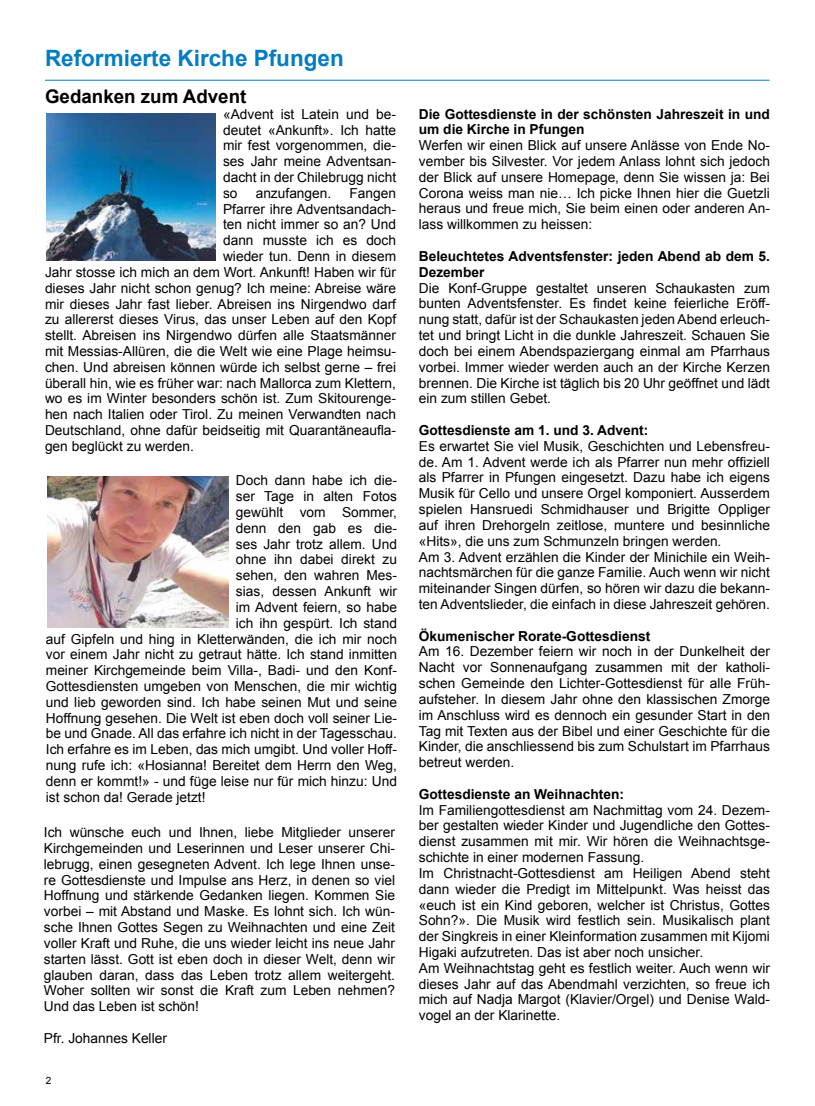
<style>
.page{position:relative;width:815px;height:1106px;background:#fff}
.page>*{position:absolute;margin:0;border:0;box-sizing:border-box;transform-origin:0 0}
.t1{font:700 22.5px "Arial";color:#007dc3}
.t2{font:700 18.75px "Arial";color:#000}
.t3{font:13.75px/15.9px "Arial";color:#000;text-align:justify}
.t4{font:700 13.75px/15.9px "Arial";color:#000}
.t5{font:10px "Arial";color:#000}
</style>
<div class="page">
<hr style="left:45px;top:80px;width:725px;height:1px;background:#007dc3">
<img style="left:47px;top:113px;width:169px;height:147px">
<img style="left:48px;top:476px;width:181px;height:151px">
<h1 class="t1" style="left:45px;top:43px;width:300px">Reformierte Kirche Pfungen</h1>
<h2 class="t2" style="left:45px;top:84px;width:203px">Gedanken zum Advent</h2>
<p class="t3" style="left:223px;top:106px;width:175px">«Advent ist Latein und be&shy;deutet «Ankunft». Ich hatte mir fest vorgenommen, die&shy;ses Jahr meine Adventsan&shy;dacht in der Chilebrugg nicht so</p>
<p class="t3" style="left:256px;top:185px;width:77px">anzufangen.</p>
<p class="t3" style="left:350px;top:185px;width:48px">Fangen</p>
<p class="t3" style="left:223px;top:201px;width:175px">Pfarrer ihre Adventsandach-</p>
<p class="t3" style="left:223px;top:217px;width:175px">ten nicht immer so an? Und</p>
<p class="t3" style="left:223px;top:233px;width:175px">dann musste ich es doch</p>
<p class="t3" style="left:223px;top:248px;width:175px">wieder tun. Denn in diesem</p>
<p class="t3" style="left:45px;top:264px;width:353px">Jahr stosse ich mich an dem Wort. Ankunft! Haben wir für</p>
<p class="t3" style="left:45px;top:280px;width:353px">dieses Jahr nicht schon genug? Ich meine: Abreise wäre</p>
<p class="t3" style="left:45px;top:296px;width:353px">mir dieses Jahr fast lieber. Abreisen ins Nirgendwo darf</p>
<p class="t3" style="left:45px;top:312px;width:353px">zu allererst dieses Virus, das unser Leben auf den Kopf</p>
<p class="t3" style="left:45px;top:327px;width:353px">stellt. Abreisen ins Nirgendwo dürfen alle Staatsmänner</p>
<p class="t3" style="left:45px;top:343px;width:353px">mit Messias-Allüren, die die Welt wie eine Plage heimsu-</p>
<p class="t3" style="left:45px;top:359px;width:353px">chen. Und abreisen können würde ich selbst gerne – frei</p>
<p class="t3" style="left:45px;top:375px;width:353px">überall hin, wie es früher war: nach Mallorca zum Klettern,</p>
<p class="t3" style="left:45px;top:391px;width:353px">wo es im Winter besonders schön ist. Zum Skitourenge-</p>
<p class="t3" style="left:45px;top:406px;width:353px">hen nach Italien oder Tirol. Zu meinen Verwandten nach</p>
<p class="t3" style="left:45px;top:422px;width:353px">Deutschland, ohne dafür beidseitig mit Quarantäneaufla-</p>
<p class="t3" style="left:45px;top:438px;width:151px">gen beglückt zu werden.</p>
<p class="t3" style="left:236px;top:472px;width:163px">Doch dann habe ich die-</p>
<p class="t3" style="left:236px;top:488px;width:163px">ser Tage in alten Fotos</p>
<p class="t3" style="left:236px;top:504px;width:163px">gewühlt vom Sommer,</p>
<p class="t3" style="left:236px;top:520px;width:163px">denn den gab es die-</p>
<p class="t3" style="left:236px;top:536px;width:163px">ses Jahr trotz allem. Und</p>
<p class="t3" style="left:236px;top:552px;width:163px">ohne ihn dabei direkt zu</p>
<p class="t3" style="left:236px;top:567px;width:163px">sehen, den wahren Mes-</p>
<p class="t3" style="left:236px;top:583px;width:163px">sias, dessen Ankunft wir</p>
<p class="t3" style="left:236px;top:599px;width:163px">im Advent feiern, so habe</p>
<p class="t3" style="left:236px;top:615px;width:163px">ich ihn gespürt. Ich stand</p>
<p class="t3" style="left:46px;top:631px;width:353px">auf Gipfeln und hing in Kletterwänden, die ich mir noch</p>
<p class="t3" style="left:46px;top:646px;width:353px">vor einem Jahr nicht zu getraut hätte. Ich stand inmitten</p>
<p class="t3" style="left:46px;top:662px;width:353px">meiner Kirchgemeinde beim Villa-, Badi- und den Konf-</p>
<p class="t3" style="left:46px;top:678px;width:353px">Gottesdiensten umgeben von Menschen, die mir wichtig</p>
<p class="t3" style="left:46px;top:694px;width:353px">und lieb geworden sind. Ich habe seinen Mut und seine</p>
<p class="t3" style="left:46px;top:710px;width:353px">Hoffnung gesehen. Die Welt ist eben doch voll seiner Lie-</p>
<p class="t3" style="left:46px;top:725px;width:353px">be und Gnade. All das erfahre ich nicht in der Tagesschau.</p>
<p class="t3" style="left:46px;top:741px;width:353px">Ich erfahre es im Leben, das mich umgibt. Und voller Hoff-</p>
<p class="t3" style="left:46px;top:757px;width:353px">nung rufe ich: «Hosianna! Bereitet dem Herrn den Weg,</p>
<p class="t3" style="left:46px;top:773px;width:353px">denn er kommt!» - und füge leise nur für mich hinzu: Und</p>
<p class="t3" style="left:46px;top:789px;width:161px">ist schon da! Gerade jetzt!</p>
<p class="t3" style="left:44px;top:824px;width:353px">Ich wünsche euch und Ihnen, liebe Mitglieder unserer Kirchgemeinden und Leserinnen und Leser unserer Chi&shy;lebrugg, einen gesegneten Advent. Ich lege Ihnen unse&shy;re Gottesdienste und Impulse ans Herz, in denen so viel Hoffnung und stärkende Gedanken liegen. Kommen Sie vorbei – mit Abstand und Maske. Es lohnt sich. Ich wün&shy;sche Ihnen Gottes Segen zu Weihnachten und eine Zeit voller Kraft und Ruhe, die uns wieder leicht ins neue Jahr starten lässt. Gott ist eben doch in dieser Welt, denn wir glauben daran, dass das Leben trotz allem weitergeht.<br>Woher sollten wir sonst die Kraft zum Leben nehmen?<br>Und das Leben ist schön!</p>
<p class="t3" style="left:44px;top:1030px;width:125px">Pfr. Johannes Keller</p>
<p class="t5" style="left:46px;top:1073px;width:7px">2</p>
<p class="t4" style="left:419px;top:106px;width:353px">Die Gottesdienste in der schönsten Jahreszeit in und um die Kirche in Pfungen</p>
<p class="t3" style="left:419px;top:138px;width:353px">Werfen wir einen Blick auf unsere Anlässe von Ende No&shy;vember bis Silvester. Vor jedem Anlass lohnt sich jedoch der Blick auf unsere Homepage, denn Sie wissen ja: Bei Corona weiss man nie… Ich picke Ihnen hier die Guetzli heraus und freue mich, Sie beim einen oder anderen An&shy;lass willkommen zu heissen:</p>
<p class="t4" style="left:419px;top:249px;width:353px">Beleuchtetes Adventsfenster: jeden Abend ab dem 5.<br>Dezember</p>
<p class="t3" style="left:419px;top:280px;width:353px">Die Konf-Gruppe gestaltet unseren Schaukasten zum bunten Adventsfenster. Es findet keine feierliche Eröff&shy;nung statt, dafür ist der Schaukasten jeden Abend erleuch&shy;tet und bringt Licht in die dunkle Jahreszeit. Schauen Sie doch bei einem Abendspaziergang einmal am Pfarrhaus vorbei. Immer wieder werden auch an der Kirche Kerzen brennen. Die Kirche ist täglich bis 20 Uhr geöffnet und lädt ein zum stillen Gebet.</p>
<p class="t4" style="left:419px;top:422px;width:231px">Gottesdienste am 1. und 3. Advent:</p>
<p class="t3" style="left:419px;top:438px;width:353px;text-align:left">Es erwartet Sie viel Musik, Geschichten und Lebensfreu&shy;de. Am 1. Advent werde ich als Pfarrer nun mehr offiziell als Pfarrer in Pfungen eingesetzt. Dazu habe ich eigens Musik für Cello und unsere Orgel komponiert. Ausserdem spielen Hansruedi Schmidhauser und Brigitte Oppliger auf ihren Drehorgeln zeitlose, muntere und besinnliche «Hits», die uns zum Schmunzeln bringen werden.<br>Am 3. Advent erzählen die Kinder der Minichile ein Weih&shy;nachtsmärchen für die ganze Familie. Auch wenn wir nicht miteinander Singen dürfen, so hören wir dazu die bekann&shy;ten Adventslieder, die einfach in diese Jahreszeit gehören.</p>
<p class="t4" style="left:419px;top:628px;width:233px">Ökumenischer Rorate-Gottesdienst</p>
<p class="t3" style="left:419px;top:644px;width:353px">Am 16. Dezember feiern wir noch in der Dunkelheit der Nacht vor Sonnenaufgang zusammen mit der katholi&shy;schen Gemeinde den Lichter-Gottesdienst für alle Früh&shy;aufsteher. In diesem Jahr ohne den klassischen Zmorge im Anschluss wird es dennoch ein gesunder Start in den Tag mit Texten aus der Bibel und einer Geschichte für die Kinder, die anschliessend bis zum Schulstart im Pfarrhaus betreut werden.</p>
<p class="t4" style="left:419px;top:786px;width:207px">Gottesdienste an Weihnachten:</p>
<p class="t3" style="left:419px;top:802px;width:353px;text-align:left">Im Familiengottesdienst am Nachmittag vom 24. Dezem&shy;ber gestalten wieder Kinder und Jugendliche den Gottes&shy;dienst zusammen mit mir. Wir hören die Weihnachtsge&shy;schichte in einer modernen Fassung.<br>Im Christnacht-Gottesdienst am Heiligen Abend steht dann wieder die Predigt im Mittelpunkt. Was heisst das «euch ist ein Kind geboren, welcher ist Christus, Gottes Sohn?». Die Musik wird festlich sein. Musikalisch plant der Singkreis in einer Kleinformation zusammen mit Kijomi Higaki aufzutreten. Das ist aber noch unsicher.<br>Am Weihnachtstag geht es festlich weiter. Auch wenn wir dieses Jahr auf das Abendmahl verzichten, so freue ich mich auf Nadja Margot (Klavier/Orgel) und Denise Wald&shy;vogel an der Klarinette.</p>
</div>
